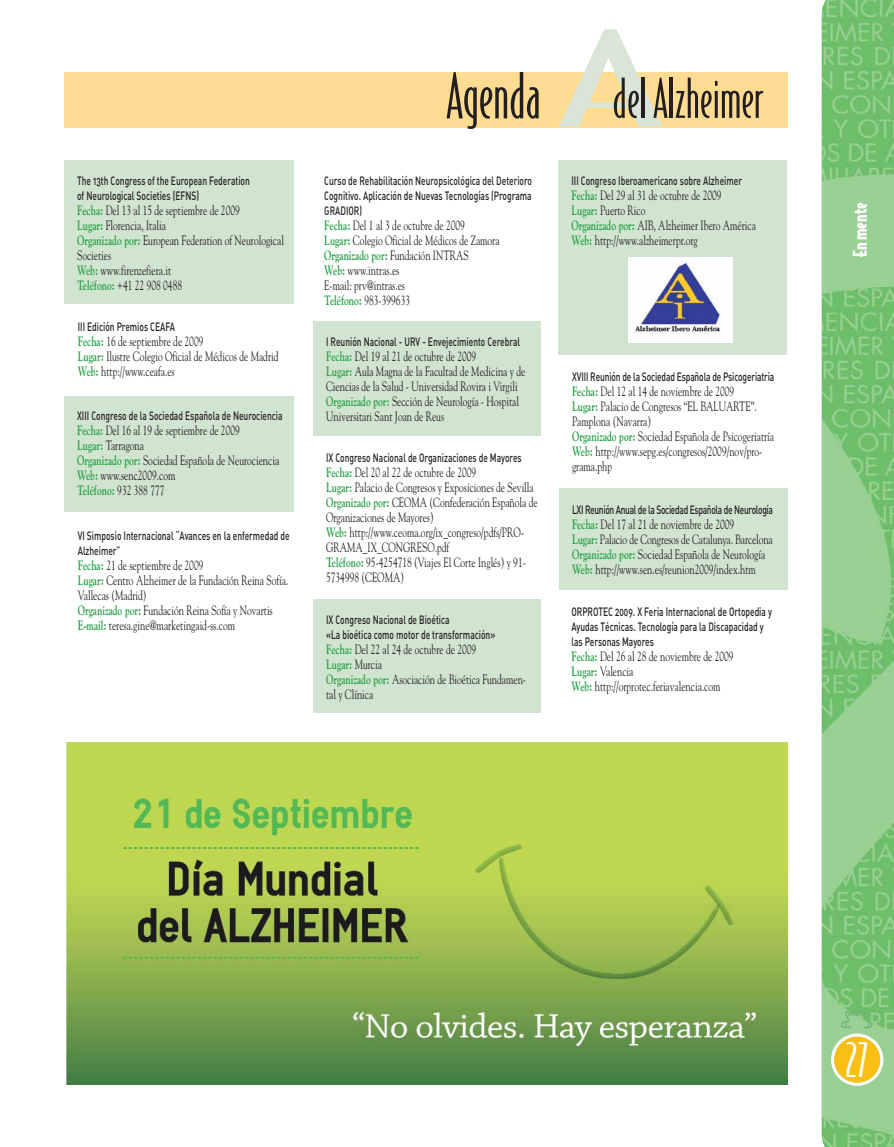
<style>
.page{position:relative;width:894px;height:1147px;background:#fff}
.page>*{position:absolute;margin:0;border:0;box-sizing:border-box;transform-origin:0 0}
.t1{font:60px "Bodega Sans";color:#231f20}
.t2{font:52.2px "Bodega Sans";color:#231f20}
.t3{font:45px "Bodega Sans";color:#fff}
.t4{font:900 18px "Bodega Sans";color:#fff}
.t5{font:13.5px/15px "Goudy";color:#231f20;scale:.7 1}
.t6{font:12px/15px "DIN Medium Alternate";color:#231f20;scale:.7 1}
.t7{font:12px "DIN Medium Alternate";letter-spacing:-.035em;color:#231f20;scale:.7 1}
.s1{font-weight:700;color:#25a146}
.s2{font-size:126.15px;color:#dae5d7}
</style>
<div class="page">
<img style="left:821px;top:0;width:72px;height:1147px">
<svg style="left:830px;top:1033px;width:53px;height:53px;background:#e2cd59"></svg>
<img style="left:840px;top:1006px;width:32px;height:23px">
<div style="left:64px;top:72px;width:723px;height:56px;background:#ffdc91"></div>
<div style="left:64px;top:160px;width:229px;height:143px;background:#d1e4cf"></div>
<div style="left:64px;top:396px;width:229px;height:116px;background:#d1e4cf"></div>
<div style="left:313px;top:321px;width:227px;height:115px;background:#d1e4cf"></div>
<div style="left:313px;top:599px;width:227px;height:113px;background:#d1e4cf"></div>
<div style="left:558px;top:160px;width:229px;height:195px;background:#d1e4cf"></div>
<div style="left:559px;top:488px;width:228px;height:102px;background:#d1e4cf"></div>
<img style="left:628px;top:258px;width:104px;height:84px">
<img style="left:66px;top:743px;width:721px;height:341px">
<p class="t6" style="left:77px;top:174px;width:248px">The 13th Congress of the European Federation of Neurological Societies (EFNS)</p>
<p class="t5" style="left:77px;top:203px;width:297px"><span class="s1">Fecha:</span> Del 13 al 15 de septiembre de 2009<br><span class="s1">Lugar:</span> Florencia, Italia<br><span class="s1">Organizado por:</span> European Federation of Neurological<br>Societies<br><span class="s1">Web:</span> www.firenzefiera.it<br><span class="s1">Teléfono:</span> +41 22 908 0488</p>
<p class="t6" style="left:78px;top:321px;width:140px">III Edición Premios CEAFA</p>
<p class="t5" style="left:78px;top:335px;width:288px"><span class="s1">Fecha:</span> 16 de septiembre de 2009<br><span class="s1">Lugar:</span> Ilustre Colegio Oficial de Médicos de Madrid<br><span class="s1">Web:</span> http://www.ceafa.es</p>
<p class="t6" style="left:77px;top:410px;width:295px">XIII Congreso de la Sociedad Española de Neurociencia</p>
<p class="t5" style="left:77px;top:424px;width:290px"><span class="s1">Fecha:</span> Del 16 al 19 de septiembre de 2009<br><span class="s1">Lugar:</span> Tarragona<br><span class="s1">Organizado por:</span> Sociedad Española de Neurociencia<br><span class="s1">Web:</span> www.senc2009.com<br><span class="s1">Teléfono:</span> 932 388 777</p>
<p class="t6" style="left:78px;top:529px;width:304px">VI Simposio Internacional “Avances en la enfermedad de<br>Alzheimer”</p>
<p class="t5" style="left:78px;top:558px;width:302px"><span class="s1">Fecha:</span> 21 de septiembre de 2009<br><span class="s1">Lugar:</span> Centro Alzheimer de la Fundación Reina Sofía.<br>Vallecas (Madrid)<br><span class="s1">Organizado por:</span> Fundación Reina Sofía y Novartis <span class="s1">E-mail:</span> teresa.gine@marketingaid-ss.com</p>
<h1 class="t1" style="left:446px;top:72px;width:217px">Agenda <span class="s2">A</span></h1>
<h2 class="t2" style="left:612px;top:78px;width:152px">del Alzheimer</h2>
<p class="t6" style="left:324px;top:174px;width:298px;text-align:justify">Curso de Rehabilitación Neuropsicológica del Deterioro Cognitivo. Aplicación de Nuevas Tecnologías (Programa GRADIOR)</p>
<p class="t5" style="left:324px;top:218px;width:252px"><span class="s1">Fecha:</span> Del 1 al 3 de octubre de 2009<br><span class="s1">Lugar:</span> Colegio Oficial de Médicos de Zamora<br><span class="s1">Organizado por:</span> Fundación INTRAS<br><span class="s1">Web:</span> www.intras.es<br>E-mail: prv@intras.es<br><span class="s1">Teléfono:</span> 983-399633</p>
<p class="t6" style="left:326px;top:335px;width:278px">I Reunión Nacional - URV - Envejecimiento Cerebral</p>
<p class="t5" style="left:326px;top:350px;width:286px"><span class="s1">Fecha:</span> Del 19 al 21 de octubre de 2009<br><span class="s1">Lugar:</span> Aula Magna de la Facultad de Medicina y de Ciencias de la Salud - Universidad Rovira i Virgili <span class="s1">Organizado por:</span> Sección de Neurología - Hospital Universitari Sant Joan de Reus</p>
<p class="t6" style="left:326px;top:452px;width:281px">IX Congreso Nacional de Organizaciones de Mayores</p>
<p class="t5" style="left:326px;top:466px;width:304px"><span class="s1">Fecha:</span> Del 20 al 22 de octubre de 2009<br><span class="s1">Lugar:</span> Palacio de Congresos y Exposiciones de Sevilla <span class="s1">Organizado por:</span> CEOMA (Confederación Española de Organizaciones de Mayores)<br><span class="s1">Web:</span> http://www.ceoma.org/ix_congreso/pdfs/PRO-GRAMA_IX_CONGRESO.pdf<br><span class="s1">Teléfono:</span> 95-4254718 (Viajes El Corte Inglés) y 91- 5734998 (CEOMA)</p>
<p class="t6" style="left:326px;top:613px;width:243px">IX Congreso Nacional de Bioética<br>«La bioética como motor de transformación»</p>
<p class="t5" style="left:326px;top:642px;width:287px"><span class="s1">Fecha:</span> Del 22 al 24 de octubre de 2009<br><span class="s1">Lugar:</span> Murcia<br><span class="s1">Organizado por:</span> Asociación de Bioética Fundamen&shy;tal y Clínica</p>
<p class="t6" style="left:571px;top:174px;width:245px">III Congreso Iberoamericano sobre Alzheimer</p>
<p class="t5" style="left:571px;top:188px;width:265px"><span class="s1">Fecha:</span> Del 29 al 31 de octubre de 2009<br><span class="s1">Lugar:</span> Puerto Rico<br><span class="s1">Organizado por:</span> AIB, Alzheimer Ibero América <span class="s1">Web:</span> http://www.alzheimerpr.org</p>
<p class="t6" style="left:572px;top:370px;width:290px">XVIII Reunión de la Sociedad Española de Psicogeriatría</p>
<p class="t5" style="left:572px;top:385px;width:290px"><span class="s1">Fecha:</span> Del 12 al 14 de noviembre de 2009<br><span class="s1">Lugar:</span> Palacio de Congresos “EL BALUARTE”.<br>Pamplona (Navarra)<br><span class="s1">Organizado por:</span> Sociedad Española de Psicogeriatría <span class="s1">Web:</span> http://www.sepg.es/congresos/2009/nov/pro&shy;grama.php</p>
<p class="t7" style="left:572px;top:505px;width:288px">LXI Reunión Anual de la Sociedad Española de Neurología</p>
<p class="t5" style="left:572px;top:517px;width:288px"><span class="s1">Fecha:</span> Del 17 al 21 de noviembre de 2009<br><span class="s1">Lugar:</span> Palacio de Congresos de Catalunya. Barcelona <span class="s1">Organizado por:</span> Sociedad Española de Neurología <span class="s1">Web:</span> http://www.sen.es/reunion2009/index.htm</p>
<p class="t6" style="left:571px;top:605px;width:288px">ORPROTEC 2009. X Feria Internacional de Ortopedia y<br>Ayudas Técnicas. Tecnología para la Discapacidad y las Personas Mayores</p>
<p class="t5" style="left:571px;top:649px;width:233px"><span class="s1">Fecha:</span> Del 26 al 28 de noviembre de 2009<br><span class="s1">Lugar:</span> Valencia<br><span class="s1">Web:</span> http://orprotec.feriavalencia.com</p>
<h3 class="t4" style="left:852px;top:257px;width:56px;rotate:-90deg">En mente</h3>
<h3 class="t3" style="left:845px;top:1042px;width:25px">27</h3>
</div>
